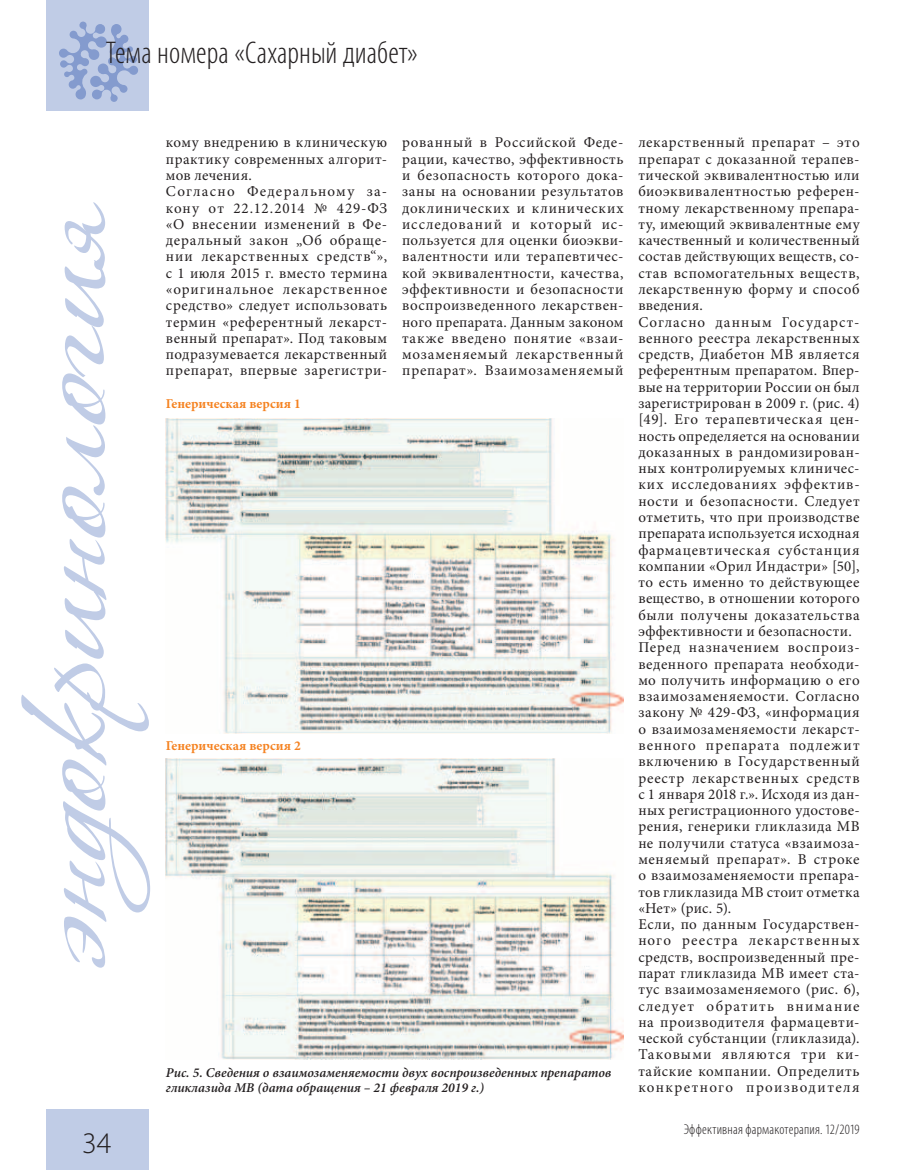
<style>
.page{position:relative;width:915px;height:1170px;background:#fff}
.page>*{position:absolute;margin:0;border:0;box-sizing:border-box;transform-origin:0 0}
.t1{font:300 condensed 31.5px "Myriad Pro";letter-spacing:.005em;color:#231f20}
.t2{font:300 30px "Myriad Pro";color:#231f20}
.t3{font:15px/16.2px "Minion Pro";letter-spacing:.04em;color:#231f20}
.t4{font:300 condensed 14.25px "Myriad Pro";letter-spacing:.015em;color:#231f20}
.t5{font:italic 600 13.5px/15px "Minion Pro";color:#231f20}
.t6{font:700 13.5px "Minion Pro";color:#f58220}
</style>
<div class="page">
<div style="left:47px;top:0;width:102px;height:111px;background:#c0cce6"></div>
<div style="left:47px;top:1108px;width:102px;height:61px;background:#c0cce6"></div>
<svg style="left:59px;top:22px;width:79px;height:80px"></svg>
<svg style="left:21px;top:202px;width:129px;height:765px"></svg>
<img style="left:166px;top:418px;width:457px;height:315px">
<img style="left:166px;top:758px;width:457px;height:301px">
<h1 class="t1" style="left:106px;top:34px;width:313px">Тема номера «Сахарный диабет»</h1>
<h2 class="t2" style="left:82px;top:1125px;width:31px">34</h2>
<p class="t3" style="left:166px;top:134px;width:223px">кому внедрению в клиническую практику современных алгорит&shy;мов лечения.<br>Согласно Федеральному за&shy;кону от 22.12.2014 № 429-ФЗ «О внесении изменений в Фе&shy;деральный закон „Об обраще&shy;нии лекарственных средств“», с 1 июля 2015 г. вместо термина «оригинальное лекарственное средство» следует использовать термин «референтный лекарст&shy;венный препарат». Под таковым подразумевается лекарственный препарат, впервые зарегистри-</p>
<p class="t3" style="left:402px;top:134px;width:223px;text-align:justify">рованный в Российской Феде&shy;рации, качество, эффективность и безопасность которого дока&shy;заны на основании результатов доклинических и клинических исследований и который ис&shy;пользуется для оценки биоэкви&shy;валентности или терапевтичес&shy;кой эквивалентности, качества, эффективности и безопасности воспроизведенного лекарствен&shy;ного препарата. Данным законом также введено понятие «взаи&shy;мозаменяемый лекарственный препарат». Взаимозаменяемый</p>
<p class="t3" style="left:638px;top:135px;width:223px">лекарственный препарат – это препарат с доказанной терапев&shy;тической эквивалентностью или биоэквивалентностью референ&shy;тному лекарственному препара&shy;ту, имеющий эквивалентные ему качественный и количественный состав действующих веществ, со&shy;став вспомогательных веществ, лекарственную форму и способ введения.<br>Согласно данным Государст&shy;венного реестра лекарственных средств, Диабетон МВ является референтным препаратом. Впер&shy;вые на территории России он был зарегистрирован в 2009 г. (рис. 4) [49]. Его терапевтическая цен&shy;ность определяется на основании доказанных в рандомизирован&shy;ных контролируемых клиничес&shy;ких исследованиях эффектив&shy;ности и безопасности. Следует отметить, что при производстве препарата используется исходная фармацевтическая субстанция компании «Орил Индастри» [50], то есть именно то действующее вещество, в отношении которого были получены доказательства эффективности и безопасности.<br>Перед назначением воспроиз&shy;веденного препарата необходи&shy;мо получить информацию о его взаимозаменяемости. Согласно закону № 429-ФЗ, «информация о взаимозаменяемости лекарст&shy;венного препарата подлежит включению в Государственный реестр лекарственных средств с 1 января 2018 г.». Исходя из дан&shy;ных регистрационного удостове&shy;рения, генерики гликлазида МВ не получили статуса «взаимоза&shy;меняемый препарат». В строке о взаимозаменяемости препара&shy;тов гликлазида МВ стоит отметка «Нет» (рис. 5).<br>Если, по данным Государствен&shy;ного реестра лекарственных средств, воспроизведенный пре&shy;парат гликлазида МВ имеет ста&shy;тус взаимозаменяемого (рис. 6), следует обратить внимание на производителя фармацевти&shy;ческой субстанции (гликлазида).<br>Таковыми являются три ки&shy;тайские компании. Определить конкретного производителя</p>
<p class="t6" style="left:166px;top:394px;width:136px">Генерическая версия 1</p>
<p class="t6" style="left:166px;top:736px;width:136px">Генерическая версия 2</p>
<p class="t5" style="left:166px;top:1064px;width:447px">Рис. 5. Сведения о взаимозаменяемости двух воспроизведенных препаратов гликлазида МВ (дата обращения – 21 февраля 2019 г.)</p>
<p class="t4" style="left:683px;top:1120px;width:177px">Эффективная фармакотерапия. 12/2019</p>
</div>
